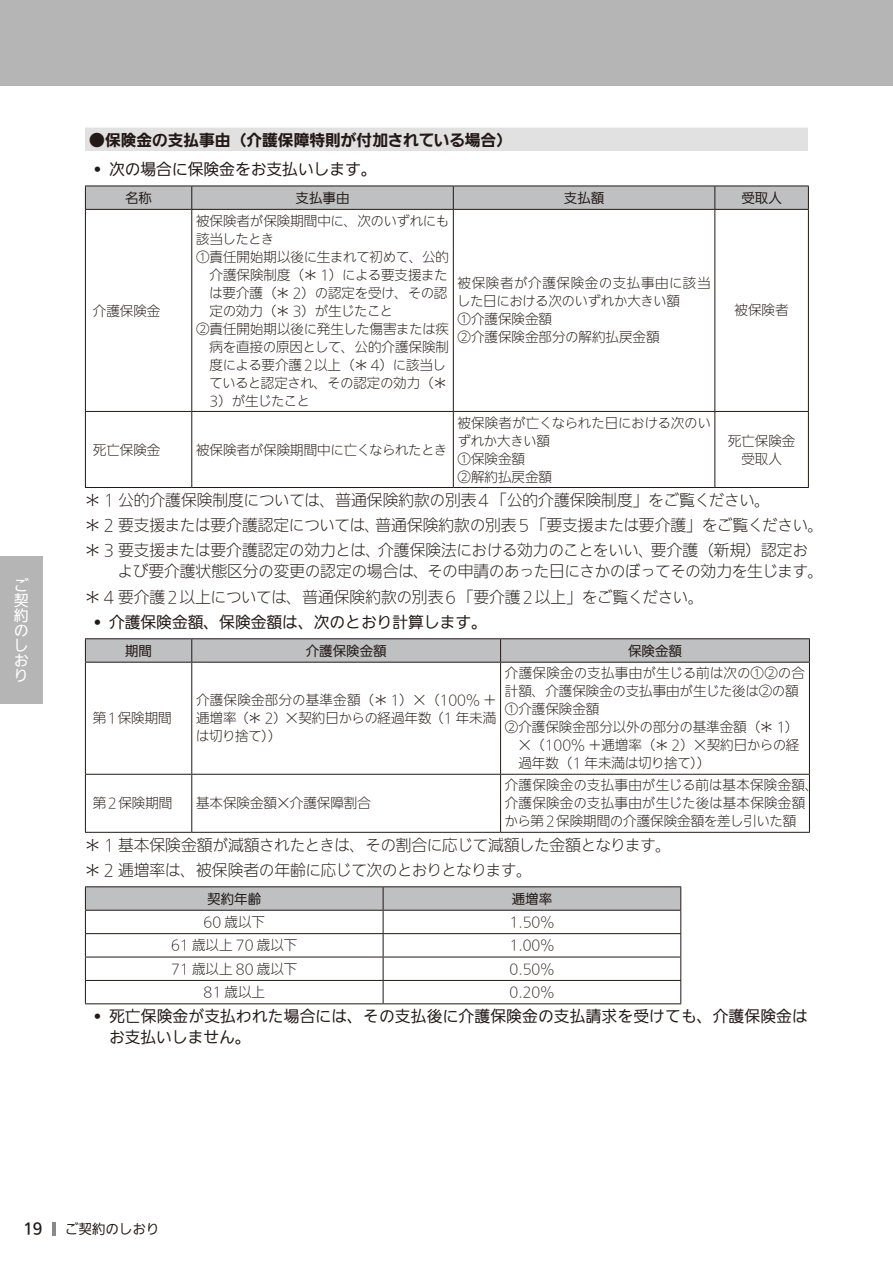
<style>
.page{position:relative;width:893px;height:1263px;background:#fff}
.page>*{position:absolute;margin:0;border:0;box-sizing:border-box;transform-origin:0 0}
.t1{font:300 15.75px/25.2px "Iwa UD Go Hon Pro";letter-spacing:-.02em;color:#231916}
.t2{font:100 15.75px/21px "Iwa UD Go Hon Pro";color:#231916}
.t3{font:700 15.75px "Iwa UD Go Dsp Pro";color:#231916}
.t4{font:15px/15px "Iwa UD Go Hon Pro RA";color:#fff;text-align:justify}
.t5{font:500 15px "Iwa UD Go Hon Pro";color:#231916}
.t6{font:300 13.5px/18px "Iwa UD Go Hon Pro";color:#231916}
.t7{font:300 13.5px/18px "Iwa UD Go Hon Pro";letter-spacing:-.02em;color:#231916}
.t8{font:100 13.5px "Iwa UD Go Hon Pro";color:#231916}
</style>
<div class="page">
<hr style="left:52px;top:1222px;width:3px;height:14px;background:#898989">
<div style="left:0;top:557px;width:43px;height:147px;background:#b5b5b6"></div>
<div style="left:0;top:0;width:893px;height:85px;background:#b5b5b6"></div>
<div style="left:85px;top:128px;width:723px;height:23px;background:#e1e1e2"></div>
<hr style="left:85px;top:209px;width:107px;height:1px;background:#231916">
<hr style="left:192px;top:209px;width:261px;height:1px;background:#231916">
<hr style="left:453px;top:209px;width:262px;height:1px;background:#231916">
<hr style="left:715px;top:209px;width:94px;height:1px;background:#231916">
<hr style="left:85px;top:411px;width:107px;height:1px;background:#231916">
<hr style="left:192px;top:411px;width:261px;height:1px;background:#231916">
<hr style="left:453px;top:411px;width:262px;height:1px;background:#231916">
<hr style="left:715px;top:411px;width:94px;height:1px;background:#231916">
<hr style="left:85px;top:487px;width:107px;height:1px;background:#231916">
<hr style="left:192px;top:487px;width:261px;height:1px;background:#231916">
<hr style="left:453px;top:487px;width:262px;height:1px;background:#231916">
<hr style="left:715px;top:487px;width:94px;height:1px;background:#231916">
<hr style="left:85px;top:210px;width:1px;height:201px;background:#231916">
<hr style="left:85px;top:412px;width:1px;height:75px;background:#231916">
<svg style="left:85px;top:186px;width:724px;height:23px;background:#b9baba"></svg>
<hr style="left:191px;top:210px;width:1px;height:201px;background:#231916">
<hr style="left:453px;top:210px;width:1px;height:201px;background:#231916">
<hr style="left:714px;top:210px;width:1px;height:201px;background:#231916">
<hr style="left:808px;top:210px;width:1px;height:201px;background:#231916">
<hr style="left:191px;top:412px;width:1px;height:75px;background:#231916">
<hr style="left:453px;top:412px;width:1px;height:75px;background:#231916">
<hr style="left:714px;top:412px;width:1px;height:75px;background:#231916">
<hr style="left:808px;top:412px;width:1px;height:75px;background:#231916">
<hr style="left:85px;top:638px;width:107px;height:1px;background:#231916">
<hr style="left:192px;top:638px;width:309px;height:1px;background:#231916">
<hr style="left:501px;top:638px;width:309px;height:1px;background:#231916">
<hr style="left:85px;top:662px;width:107px;height:1px;background:#231916">
<hr style="left:192px;top:662px;width:309px;height:1px;background:#231916">
<hr style="left:501px;top:662px;width:309px;height:1px;background:#231916">
<hr style="left:85px;top:774px;width:107px;height:1px;background:#231916">
<hr style="left:192px;top:774px;width:309px;height:1px;background:#231916">
<hr style="left:501px;top:774px;width:309px;height:1px;background:#231916">
<hr style="left:85px;top:832px;width:107px;height:1px;background:#231916">
<hr style="left:192px;top:832px;width:309px;height:1px;background:#231916">
<hr style="left:501px;top:832px;width:309px;height:1px;background:#231916">
<hr style="left:85px;top:662px;width:1px;height:112px;background:#231916">
<hr style="left:85px;top:775px;width:1px;height:57px;background:#231916">
<svg style="left:85px;top:639px;width:725px;height:23px;background:#bababb"></svg>
<hr style="left:191px;top:662px;width:1px;height:112px;background:#231916">
<hr style="left:500px;top:662px;width:1px;height:112px;background:#231916">
<hr style="left:809px;top:662px;width:1px;height:112px;background:#231916">
<hr style="left:191px;top:775px;width:1px;height:57px;background:#231916">
<hr style="left:500px;top:775px;width:1px;height:57px;background:#231916">
<hr style="left:809px;top:775px;width:1px;height:57px;background:#231916">
<hr style="left:85px;top:886px;width:298px;height:1px;background:#231916">
<hr style="left:383px;top:886px;width:298px;height:1px;background:#231916">
<hr style="left:85px;top:1003px;width:298px;height:1px;background:#231916">
<hr style="left:383px;top:1003px;width:298px;height:1px;background:#231916">
<svg style="left:85px;top:887px;width:596px;height:116px"></svg>
<p class="t3" style="left:89px;top:128px;width:424px">●保険金の支払事由（介護保障特則が付加されている場合）</p>
<p class="t2" style="left:91px;top:160px;width:287px">• 次の場合に保険金をお支払いします。</p>
<p class="t8" style="left:125px;top:188px;width:28px">名称</p>
<p class="t8" style="left:296px;top:188px;width:55px">支払事由</p>
<p class="t8" style="left:564px;top:188px;width:42px">支払額</p>
<p class="t8" style="left:741px;top:188px;width:42px">受取人</p>
<p class="t4" style="left:14px;top:578px;width:16px">ご契約のしおり</p>
<p class="t6" style="left:93px;top:302px;width:69px">介護保険金</p>
<p class="t7" style="left:196px;top:212px;width:255px">被保険者が保険期間中に、次のいずれにも該当したとき<br>①責任開始期以後に生まれて初めて、公的　介護保険制度（＊ 1）による要支援また　は要介護（＊ 2）の認定を受け、その認　定の効力（＊ 3）が生じたこと<br>②責任開始期以後に発生した傷害または疾　病を直接の原因として、公的介護保険制　度による要介護２以上（＊ 4）に該当し　ていると認定され、その認定の効力（＊　3）が生じたこと</p>
<p class="t6" style="left:457px;top:275px;width:255px">被保険者が介護保険金の支払事由に該当した日における次のいずれか大きい額<br>①介護保険金額<br>②介護保険金部分の解約払戻金額</p>
<p class="t6" style="left:735px;top:302px;width:55px">被保険者</p>
<p class="t6" style="left:457px;top:414px;width:255px">被保険者が亡くなられた日における次のいずれか大きい額<br>①保険金額<br>②解約払戻金額</p>
<p class="t6" style="left:728px;top:432px;width:69px;text-align:center">死亡保険金受取人</p>
<p class="t1" style="left:85px;top:488px;width:740px">＊ 1 公的介護保険制度については、普通保険約款の別表４「公的介護保険制度」をご覧ください。<br>＊ 2 要支援または要介護認定については、普通保険約款の別表５「要支援または要介護」をご覧ください。＊ 3 要支援または要介護認定の効力とは、介護保険法における効力のことをいい、要介護（新規）認定お</p>
<p class="t1" style="left:85px;top:560px;width:740px;text-indent:33px">よび要介護状態区分の変更の認定の場合は、その申請のあった日にさかのぼってその効力を生じます。＊ 4 要介護２以上については、普通保険約款の別表６「要介護２以上」をご覧ください。</p>
<p class="t2" style="left:91px;top:612px;width:398px">• 介護保険金額、保険金額は、次のとおり計算します。</p>
<p class="t8" style="left:125px;top:641px;width:28px">期間</p>
<p class="t8" style="left:306px;top:641px;width:82px">介護保険金額</p>
<p class="t8" style="left:628px;top:641px;width:55px">保険金額</p>
<p class="t6" style="left:93px;top:441px;width:69px">死亡保険金</p>
<p class="t6" style="left:196px;top:441px;width:253px">被保険者が保険期間中に亡くなられたとき</p>
<p class="t6" style="left:93px;top:710px;width:80px">第１保険期間</p>
<p class="t6" style="left:196px;top:692px;width:302px;text-align:justify">介護保険金部分の基準金額（＊ 1）×（100% ＋逓増率（＊ 2）×契約日からの経過年数（1 年未満は切り捨て））</p>
<p class="t6" style="left:505px;top:665px;width:302px">介護保険金の支払事由が生じる前は次の①②の合計額、介護保険金の支払事由が生じた後は②の額<br>①介護保険金額<br>②介護保険金部分以外の部分の基準金額（＊ 1）　×（100% ＋逓増率（＊ 2）×契約日からの経　過年数（1 年未満は切り捨て））</p>
<p class="t6" style="left:505px;top:777px;width:315px">介護保険金の支払事由が生じる前は基本保険金額、介護保険金の支払事由が生じた後は基本保険金額から第２保険期間の介護保険金額を差し引いた額</p>
<p class="t1" style="left:85px;top:833px;width:588px">＊ 1 基本保険金額が減額されたときは、その割合に応じて減額した金額となります。＊ 2 逓増率は、被保険者の年齢に応じて次のとおりとなります。</p>
<p class="t8" style="left:207px;top:889px;width:55px">契約年齢</p>
<p class="t8" style="left:512px;top:889px;width:42px">逓増率</p>
<p class="t6" style="left:203px;top:913px;width:63px">60 歳以下</p>
<p class="t6" style="left:510px;top:913px;width:46px">1.50%</p>
<p class="t6" style="left:171px;top:937px;width:128px">61 歳以上 70 歳以下</p>
<p class="t6" style="left:510px;top:937px;width:46px">1.00%</p>
<p class="t6" style="left:171px;top:960px;width:128px">71 歳以上 80 歳以下</p>
<p class="t6" style="left:510px;top:960px;width:46px">0.50%</p>
<p class="t6" style="left:203px;top:984px;width:63px">81 歳以上</p>
<p class="t6" style="left:510px;top:984px;width:46px">0.20%</p>
<p class="t2" style="left:109px;top:1007px;width:700px;text-indent:-18px">• 死亡保険金が支払われた場合には、その支払後に介護保険金の支払請求を受けても、介護保険金はお支払いしません。</p>
<p class="t6" style="left:93px;top:795px;width:81px">第２保険期間</p>
<p class="t6" style="left:196px;top:795px;width:176px">基本保険金額×介護保障割合</p>
<p class="t5" style="left:23px;top:1217px;width:21px">19</p>
<p class="t8" style="left:65px;top:1220px;width:96px">ご契約のしおり</p>
</div>
